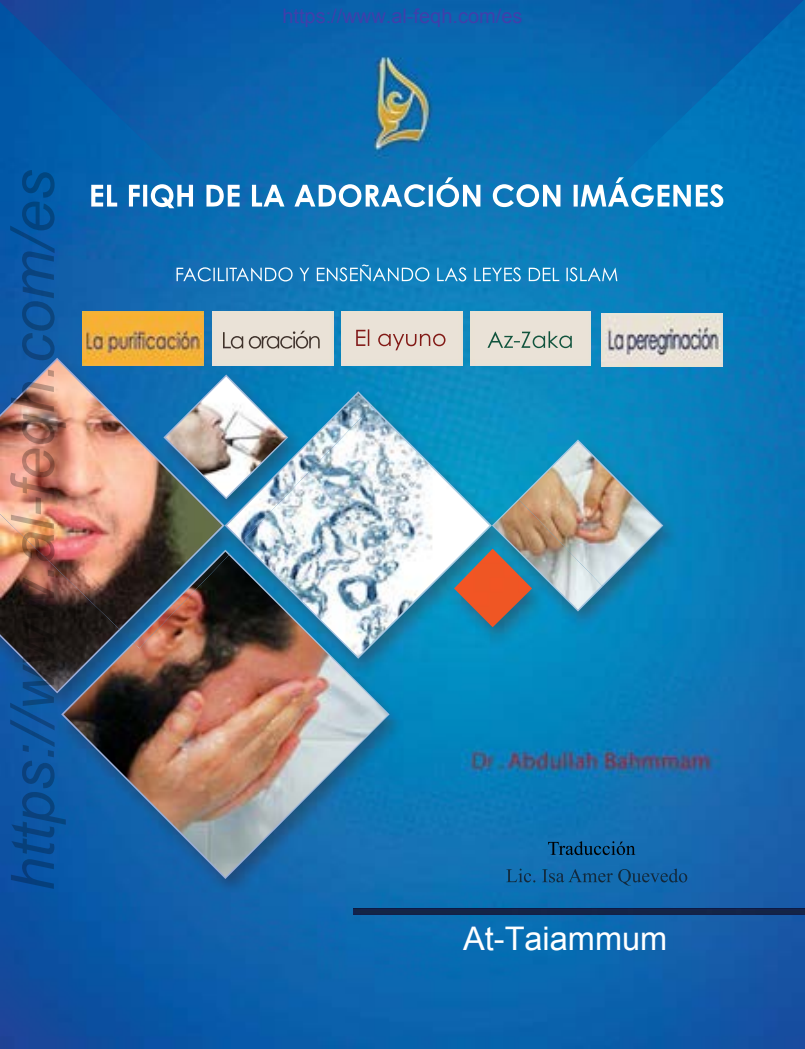
<style>
.page{position:relative;width:805px;height:1049px;background:#fff}
.page>*{position:absolute;margin:0;border:0;box-sizing:border-box;transform-origin:0 0}
.t1{font:italic 60px "Arial";color:rgb(0 0 0/.25)}
.t2{font:32.5px "Arial";color:#fff}
.t3{font:20px "Arial";color:#4040ab}
</style>
<div class="page">
<img style="left:1px;top:0;width:803px;height:1048px">
<h1 class="t1" style="left:-6px;top:890px;width:722px;rotate:-90deg">https://www.al-feqh.com/es</h1>
<p class="t3" style="left:282px;top:3px;width:242px">https://www.al-feqh.com/es</p>
<h2 class="t2" style="left:463px;top:917px;width:206px">At-Taiammum</h2>
</div>
